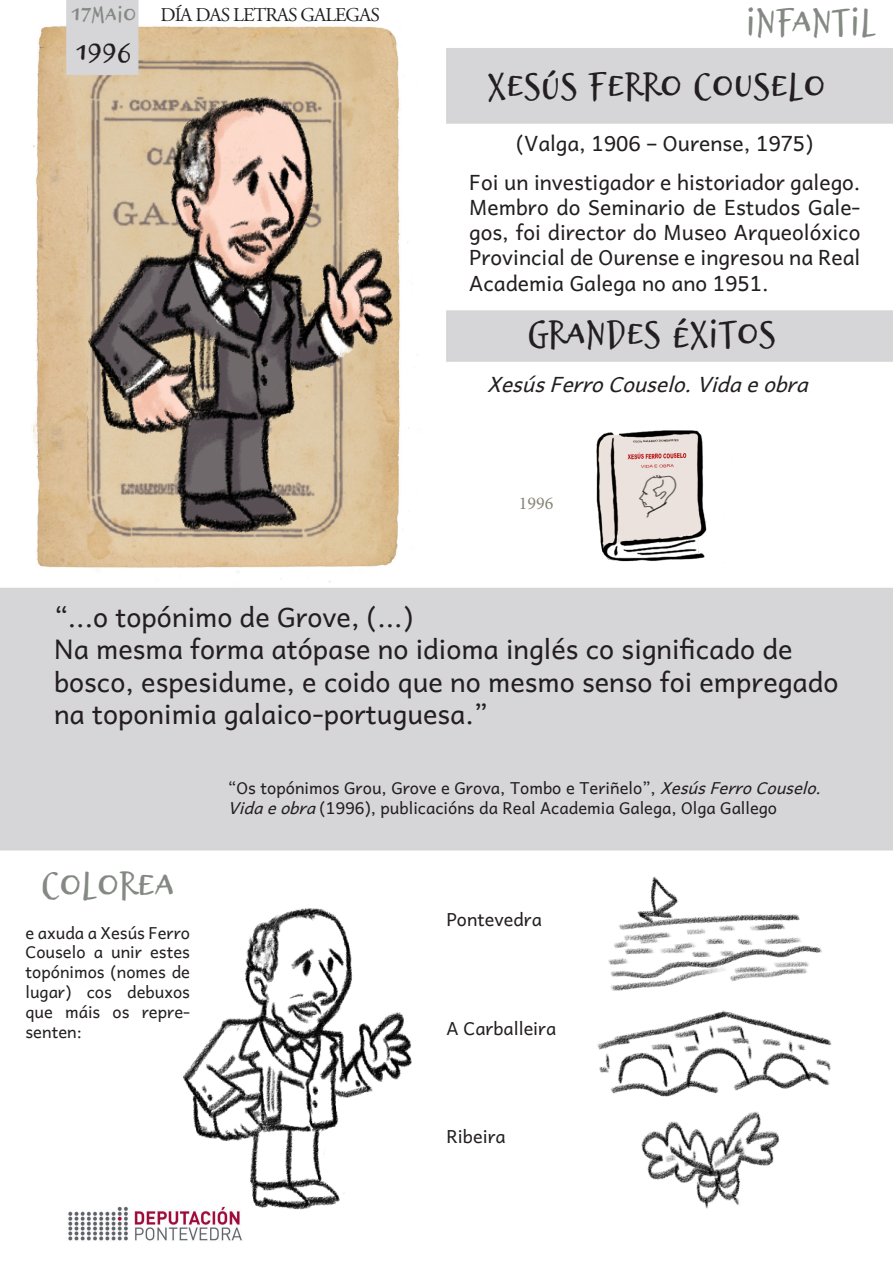
<style>
.page{position:relative;width:893px;height:1263px;background:#fff}
.page>*{position:absolute;margin:0;border:0;box-sizing:border-box;transform-origin:0 0}
.t1{font:45px "Brizel";color:#231f20}
.t2{font:45px "Brizel";color:#848984}
.t3{font:33px "Brizel";color:#231f20}
.t4{font:27px/32.4px "Andika Basic";color:#231f20}
.t5{font:27px "Brizel";color:#848984}
.t6{font:21px/25.2px "Andika Basic";color:#231f20;text-align:justify}
.t7{font:italic 21px "Andika Basic";color:#231f20}
.t8{font:19.5px "Adobe Garamond";letter-spacing:-.05em;color:#231f20}
.t9{font:18px "Andika Basic";color:#231f20}
.t10{font:18px "Minion Pro";color:#878678}
.t11{font:16.5px/19.8px "Andika Basic";color:#231f20}
.s1{font-style:italic}
</style>
<div class="page">
<img style="left:0;top:0;width:893px;height:1241px">
<img style="left:43px;top:77px;width:369px;height:475px">
<img style="left:569px;top:417px;width:165px;height:160px">
<img style="left:588px;top:863px;width:305px;height:351px">
<img style="left:6px;top:889px;width:411px;height:345px">
<p class="t5" style="left:72px;top:4px;width:66px">17MAIO</p>
<p class="t8" style="left:160px;top:4px;width:221px">DÍA DAS LETRAS GALEGAS</p>
<p class="t3" style="left:76px;top:40px;width:57px">1996</p>
<p class="t2" style="left:746px;top:5px;width:132px">INFANTIL</p>
<p class="t1" style="left:488px;top:69px;width:339px">Xesús ferro couselo</p>
<p class="t6" style="left:516px;top:128px;width:299px">(Valga, 1906 – Ourense, 1975)</p>
<p class="t6" style="left:469px;top:166px;width:393px">Foi un investigador e historiador galego.<br>Membro do Seminario de Estudos Gale&shy;gos, foi director do Museo Arqueolóxico Provincial de Ourense e ingresou na Real Academia Galega no ano 1951.</p>
<p class="t1" style="left:527px;top:316px;width:250px">grandes éxitos</p>
<p class="t7" style="left:487px;top:366px;width:330px">XesúsFerroCouselo.Vidaeobra</p>
<p class="t10" style="left:519px;top:491px;width:36px">1996</p>
<p class="t4" style="left:54px;top:597px;width:361px">“...o topónimo de Grove, (...)</p>
<p class="t4" style="left:54px;top:629px;width:786px">Na mesma forma atópase no idioma inglés co significado de bosco, espesidume, e coido que no mesmo senso foi empregado na toponimia galaico-portuguesa.”</p>
<p class="t2" style="left:41px;top:868px;width:135px">colorea</p>
<p class="t11" style="left:26px;top:920px;width:166px;text-align:justify">e axuda a Xesús Ferro Couselo a unir estes topónimos (nomes de lugar) cos debuxos que máis os repre&shy;senten:</p>
<p class="t11" style="left:228px;top:776px;width:601px">“Os topónimos Grou, Grove e Grova, Tombo e Teriñelo”, <span class="s1">XesúsFerroCouselo.<br>Vidaeobra</span>(1996), publicacións da Real Academia Galega, Olga Gallego</p>
<p class="t9" style="left:446px;top:903px;width:97px">Pontevedra</p>
<p class="t9" style="left:446px;top:1011px;width:111px">A Carballeira</p>
<p class="t9" style="left:446px;top:1119px;width:61px">Ribeira</p>
</div>
